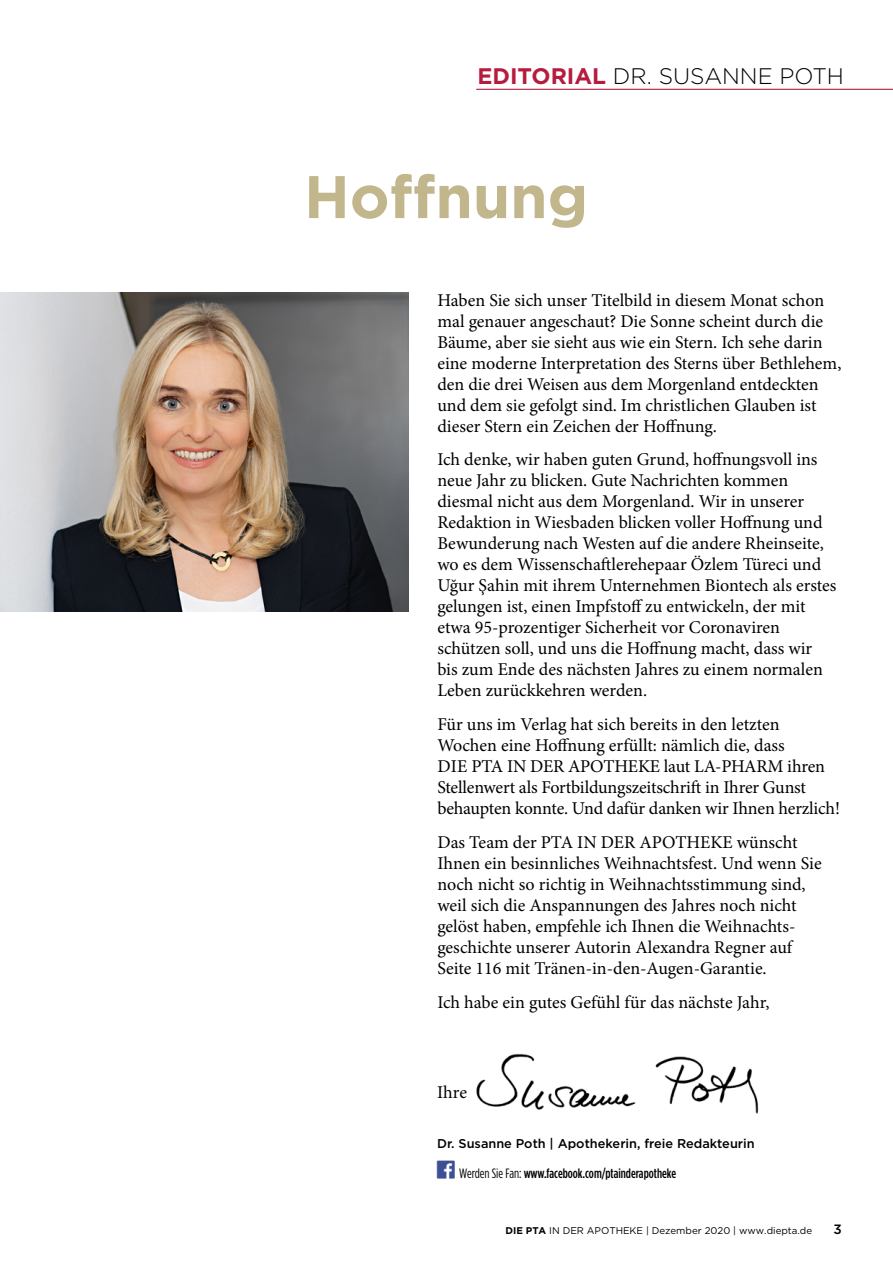
<style>
.page{position:relative;width:893px;height:1263px;background:#fff}
.page>*{position:absolute;margin:0;border:0;box-sizing:border-box;transform-origin:0 0}
.t1{font:700 60px "Gotham";color:#c1b68c}
.t2{font:300 22.5px "Gotham";color:#000}
.t3{font:18px/21px "Minion Pro";color:#000}
.t4{font:500 13.5px "Gotham Condensed";color:#000}
.t5{font:500 13.5px "Gotham";color:#000}
.t6{font:500 12.75px "Gotham";color:#000}
.t7{font:9.75px "Gotham";color:#000}
.s1{font-weight:700;color:#b61c3e}
.s2{font-weight:400}
.s3{font-weight:700}
</style>
<div class="page">
<img style="left:436px;top:1160px;width:19px;height:19px">
<img style="left:476px;top:1053px;width:283px;height:61px">
<img style="left:0;top:292px;width:408px;height:319px">
<hr style="left:476px;top:89px;width:417px;height:1px;background:#b61c3e">
<p class="t2" style="left:477px;top:62px;width:368px"><span class="s1">EDITORIAL</span> DR. SUSANNE POTH</p>
<h1 class="t1" style="left:304px;top:157px;width:285px">Hoffnung</h1>
<p class="t3" style="left:437px;top:289px;width:406px">Haben Sie sich unser Titelbild in diesem Monat schon mal genauer angeschaut? Die Sonne scheint durch die Bäume, aber sie sieht aus wie ein Stern. Ich sehe darin eine moderne Interpretation des Sterns über Bethlehem, den die drei Weisen aus dem Morgenland entdeckten und dem sie gefolgt sind. Im christlichen Glauben ist dieser Stern ein Zeichen der Hoffnung.</p>
<p class="t3" style="left:437px;top:449px;width:401px">Ich denke, wir haben guten Grund, hoffnungsvoll ins neue Jahr zu blicken. Gute Nachrichten kommen diesmal nicht aus dem Morgenland. Wir in unserer Redaktion in Wiesbaden blicken voller Hoffnung und Bewunderung nach Westen auf die andere Rheinseite, wo es dem Wissenschaftlerehepaar Özlem Türeci und Uğur Şahin mit ihrem Unternehmen Biontech als erstes gelungen ist, einen Impfstoff zu entwickeln, der mit etwa 95-prozentiger Sicherheit vor Coronaviren schützen soll, und uns die Hoffnung macht, dass wir bis zum Ende des nächsten Jahres zu einem normalen Leben zurückkehren werden.</p>
<p class="t3" style="left:437px;top:714px;width:404px">Für uns im Verlag hat sich bereits in den letzten Wochen eine Hoffnung erfüllt: nämlich die, dass<br>DIE PTA IN DER APOTHEKE laut LA-PHARM ihren Stellenwert als Fortbildungszeitschrift in Ihrer Gunst behaupten konnte. Und dafür danken wir Ihnen herzlich!</p>
<p class="t3" style="left:437px;top:832px;width:386px">Das Team der PTA IN DER APOTHEKE wünscht Ihnen ein besinnliches Weihnachtsfest. Und wenn Sie noch nicht so richtig in Weihnachtsstimmung sind, weil sich die Anspannungen des Jahres noch nicht gelöst haben, empfehle ich Ihnen die Weihnachts&shy;geschichte unserer Autorin Alexandra Regner auf Seite 116 mit Tränen-in-den-Augen-Garantie.</p>
<p class="t3" style="left:437px;top:992px;width:334px">Ich habe ein gutes Gefühl für das nächste Jahr,</p>
<p class="t3" style="left:437px;top:1082px;width:31px">Ihre</p>
<p class="t6" style="left:437px;top:1135px;width:319px">Dr. Susanne Poth | Apothekerin, freie Redakteurin</p>
<p class="t4" style="left:459px;top:1165px;width:218px"><span class="s2">Werden Sie Fan:</span> www.facebook.com/ptainderapotheke</p>
<p class="t7" style="left:505px;top:1224px;width:308px"><span class="s3">DIE PTA</span> IN DER APOTHEKE | Dezember 2020 | www.diepta.de</p>
<p class="t5" style="left:834px;top:1220px;width:10px">3</p>
</div>
